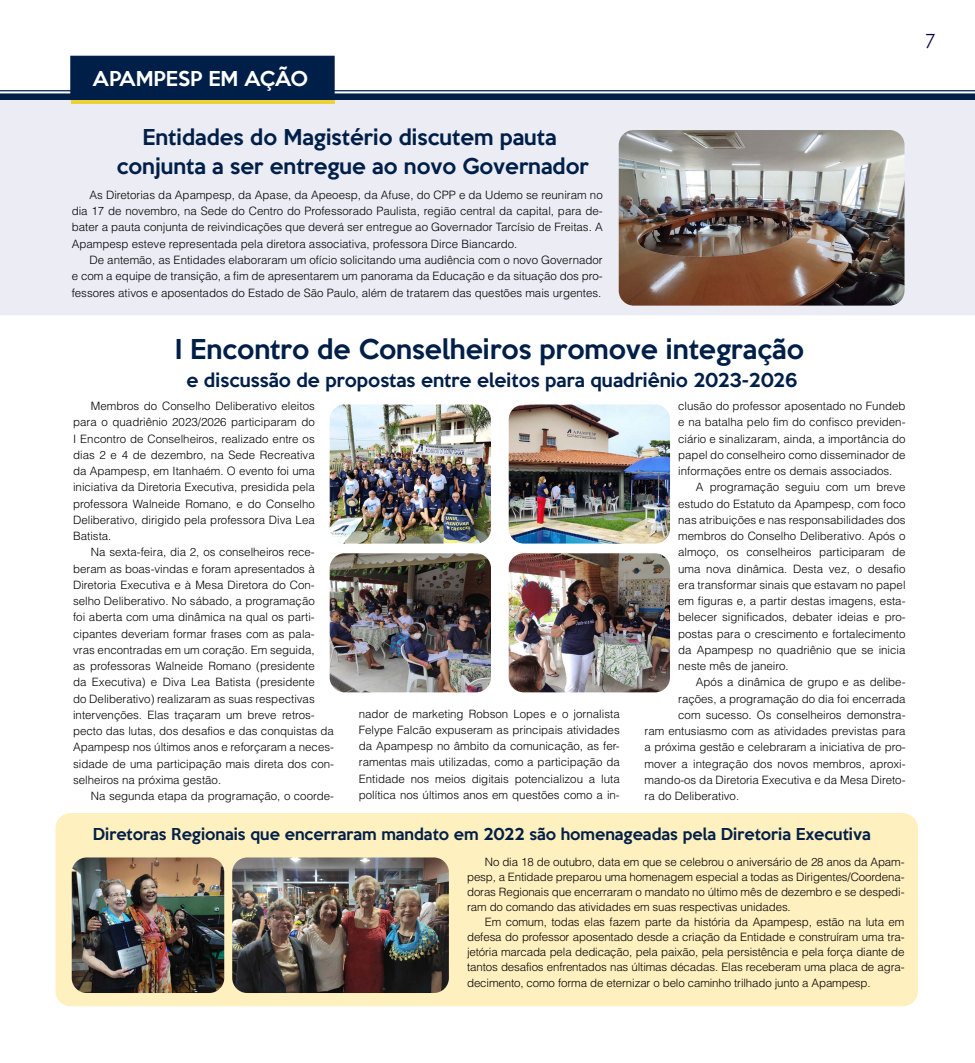
<style>
.page{position:relative;width:975px;height:1063px;background:#fff}
.page>*{position:absolute;margin:0;border:0;box-sizing:border-box;transform-origin:0 0}
.t1{font:500 25px "Keep Calm";color:#001f48}
.t2{font:500 20px/28.8px "Keep Calm";color:#001f48;text-align:center}
.t3{font:300 20px "Futura BT";color:#0a0048}
.t4{font:500 18.75px "Keep Calm";color:#fff}
.t5{font:500 17.5px "Keep Calm";color:#001f48}
.t6{font:500 15px "Keep Calm";color:#001f48}
.t7{font:300 11.5px/16.2px "Helvetica";color:#000;text-align:justify}
</style>
<div class="page">
<div style="left:55px;top:813px;width:862px;height:193px;background:#fff0bf;border-radius:15px"></div>
<div style="left:0;top:100px;width:974px;height:215px;background:#ebecf4"></div>
<div style="left:71px;top:97px;width:263px;height:7px;background:#ecd23a"></div>
<hr style="left:0;top:90px;width:974px;height:1px;background:#001f48">
<svg style="left:0;top:93px;width:974px;height:7px;background:#0e2b52"></svg>
<div style="left:70px;top:56px;width:264px;height:41px;background:#001f48"></div>
<img style="left:618px;top:130px;width:286px;height:176px">
<img style="left:329px;top:404px;width:162px;height:140px">
<img style="left:508px;top:404px;width:162px;height:140px">
<img style="left:329px;top:553px;width:162px;height:139px">
<img style="left:508px;top:553px;width:162px;height:139px">
<img style="left:72px;top:857px;width:152px;height:136px">
<img style="left:232px;top:857px;width:217px;height:136px">
<h3 class="t4" style="left:92px;top:62px;width:217px">APAMPESP EM AÇÃO</h3>
<h2 class="t2" style="left:117px;top:121px;width:473px">Entidades do Magistério discutem pauta conjunta a ser entregue ao novo Governador</h2>
<p class="t7" style="left:72px;top:186px;width:532px;text-indent:18px">As Diretorias da Apampesp, da Apase, da Apeoesp, da Afuse, do CPP e da Udemo se reuniram no dia 17 de novembro, na Sede do Centro do Professorado Paulista, região central da capital, para de&shy;bater a pauta conjunta de reivindicações que deverá ser entregue ao Governador Tarcísio de Freitas. A Apampesp esteve representada pela diretora associativa, professora Dirce Biancardo.</p>
<p class="t7" style="left:72px;top:251px;width:532px;text-indent:18px">De antemão, as Entidades elaboraram um ofício solicitando uma audiência com o novo Governador e com a equipe de transição, a fim de apresentarem um panorama da Educação e da situação dos pro&shy;fessores ativos e aposentados do Estado de São Paulo, além de tratarem das questões mais urgentes.</p>
<h1 class="t1" style="left:175px;top:327px;width:630px">I Encontro de Conselheiros promove integração</h1>
<h3 class="t5" style="left:186px;top:364px;width:612px">e discussão de propostas entre eleitos para quadriênio 2023-2026</h3>
<p class="t7" style="left:73px;top:397px;width:243px;text-indent:18px">Membros do Conselho Deliberativo eleitos para o quadriênio 2023/2026 participaram do I Encontro de Conselheiros, realizado entre os dias 2 e 4 de dezembro, na Sede Recreativa da Apampesp, em Itanhaém. O evento foi uma iniciativa da Diretoria Executiva, presidida pela professora Walneide Romano, e do Conselho Deliberativo, dirigido pela professora Diva Lea Batista.</p>
<p class="t7" style="left:73px;top:544px;width:262px;text-align:left;text-indent:18px">Na sexta-feira, dia 2, os conselheiros rece&shy;beram as boas-vindas e foram apresentados à Diretoria Executiva e à Mesa Diretora do Con&shy;selho Deliberativo. No sábado, a programação<br>foi aberta com uma dinâmica na qual os parti&shy;cipantes deveriam formar frases com as pala&shy;vras encontradas em um coração. Em seguida,<br>as professoras Walneide Romano (presidente<br>da Executiva) e Diva Lea Batista (presidente<br>do Deliberativo) realizaram as suas respectivas intervenções. Elas traçaram um breve retros&shy;pecto das lutas, dos desafios e das conquistas da Apampesp nos últimos anos e reforçaram a neces&shy;sidade de uma participação mais direta dos con&shy;selheiros na próxima gestão.</p>
<p class="t7" style="left:91px;top:787px;width:245px">Na segunda etapa da programação, o coorde-</p>
<p class="t7" style="left:359px;top:705px;width:262px">nador de marketing Robson Lopes e o jornalista Felype Falcão expuseram as principais atividades da Apampesp no âmbito da comunicação, as fer&shy;ramentas mais utilizadas, como a participação da Entidade nos meios digitais potencializou a luta política nos últimos anos em questões como a in-</p>
<p class="t7" style="left:678px;top:397px;width:229px">clusão do professor aposentado no Fundeb e na batalha pelo fim do confisco previden&shy;ciário e sinalizaram, ainda, a importância do papel do conselheiro como disseminador de informações entre os demais associados.</p>
<p class="t7" style="left:678px;top:479px;width:229px;text-indent:18px">A programação seguiu com um breve estudo do Estatuto da Apampesp, com foco nas atribuições e nas responsabilidades dos membros do Conselho Deliberativo. Após o almoço, os conselheiros participaram de uma nova dinâmica. Desta vez, o desafio era transformar sinais que estavam no papel em figuras e, a partir destas imagens, esta&shy;belecer significados, debater ideias e pro&shy;postas para o crescimento e fortalecimento da Apampesp no quadriênio que se inicia neste mês de janeiro.</p>
<p class="t7" style="left:696px;top:674px;width:211px">Após a dinâmica de grupo e as delibe-</p>
<p class="t7" style="left:678px;top:690px;width:229px">rações, a programação do dia foi encerrada</p>
<p class="t7" style="left:678px;top:706px;width:229px">com sucesso. Os conselheiros demonstra-</p>
<p class="t7" style="left:644px;top:722px;width:262px">ram entusiasmo com as atividades previstas para</p>
<p class="t7" style="left:644px;top:739px;width:262px">a próxima gestão e celebraram a iniciativa de pro-</p>
<p class="t7" style="left:644px;top:755px;width:262px">mover a integração dos novos membros, aproxi-</p>
<p class="t7" style="left:644px;top:771px;width:262px">mando-os da Diretoria Executiva e da Mesa Direto-</p>
<p class="t7" style="left:644px;top:787px;width:96px">ra do Deliberativo.</p>
<h3 class="t6" style="left:93px;top:821px;width:779px">Diretoras Regionais que encerraram mandato em 2022 são homenageadas pela Diretoria Executiva</h3>
<p class="t7" style="left:467px;top:854px;width:439px;line-height:15px;text-indent:18px">No dia 18 de outubro, data em que se celebrou o aniversário de 28 anos da Apam&shy;pesp, a Entidade preparou uma homenagem especial a todas as Dirigentes/Coordena&shy;doras Regionais que encerraram o mandato no último mês de dezembro e se despedi&shy;ram do comando das atividades em suas respectivas unidades.</p>
<p class="t7" style="left:467px;top:914px;width:439px;line-height:15px;text-indent:18px">Em comum, todas elas fazem parte da história da Apampesp, estão na luta em defesa do professor aposentado desde a criação da Entidade e construíram uma tra&shy;jetória marcada pela dedicação, pela paixão, pela persistência e pela força diante de tantos desafios enfrentados nas últimas décadas. Elas receberam uma placa de agra-</p>
<p class="t7" style="left:467px;top:975px;width:405px">decimento, como forma de eternizar o belo caminho trilhado junto a Apampesp.</p>
<h2 class="t3" style="left:924px;top:29px;width:13px">7</h2>
</div>
